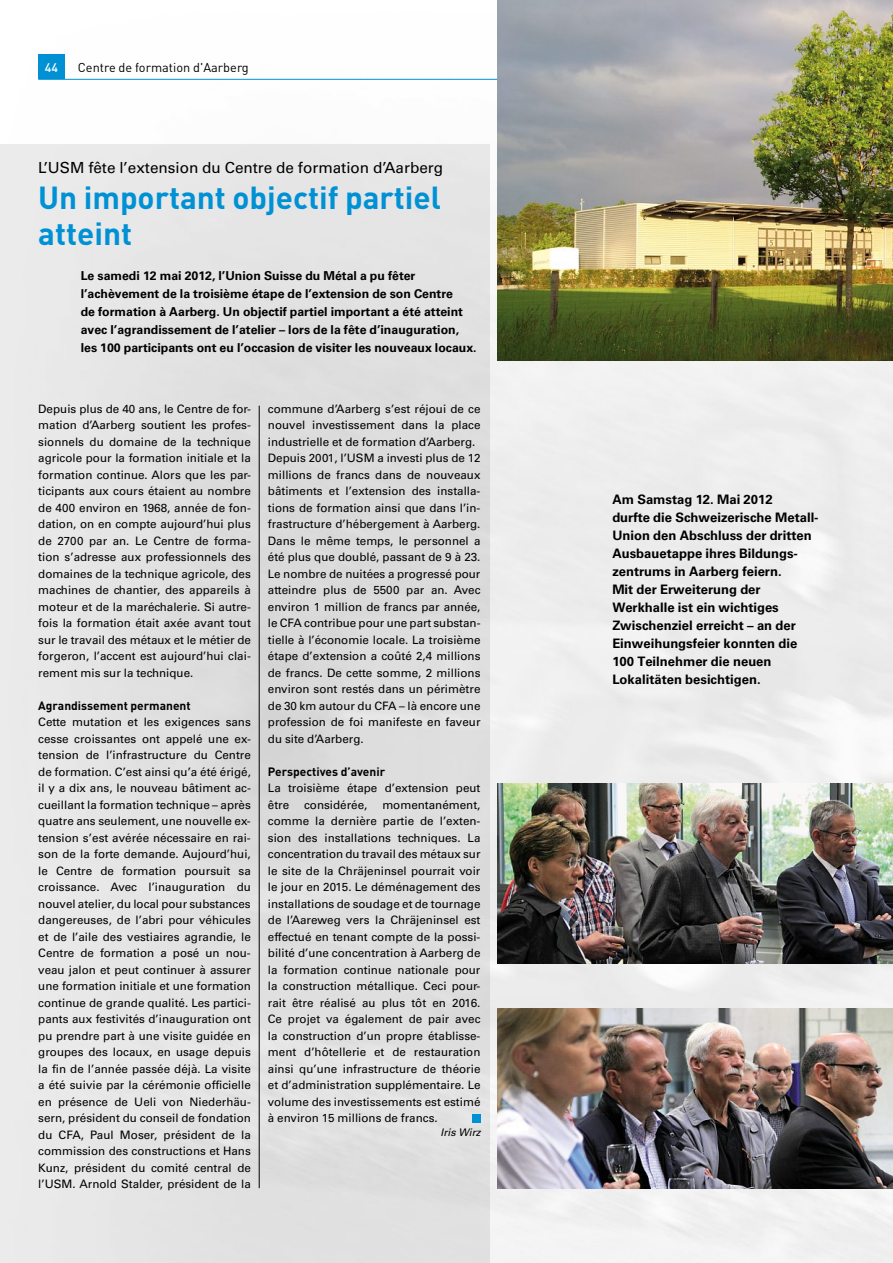
<style>
.page{position:relative;width:893px;height:1263px;background:#fff}
.page>*{position:absolute;margin:0;border:0;box-sizing:border-box;transform-origin:0 0}
.t1{font:31.5px/36px "DIN Bold OV UOSHLB";color:#0091d5}
.t2{font:15.3px "Univers OV XMSHLB";color:#000}
.t3{font:13.05px/18px "Univers Bold OV TOSHLB";color:#000}
.t4{font:12.75px "DIN Regular OV VOSHLB";color:#000}
.t5{font:12.3px/18px "Univers Bold OV TOSHLB";color:#000}
.t6{font:12.3px "DIN Medium OV SOSHLB";color:#fff}
.t7{font:12px "DIN Bold OV UOSHLB";color:#000}
.t8{font:11.7px/16.5px "Univers OV XMSHLB";color:#000;text-align:justify}
.t9{font:10.5px "Univers Oblique OV EPSHLB";color:#000}
</style>
<div class="page">
<img style="left:447px;top:78px;width:446px;height:284px">
<div style="left:489px;top:362px;width:404px;height:753px;background:#ededed"></div>
<div style="left:489px;top:1115px;width:404px;height:148px;background:#f2f2f2"></div>
<div style="left:38px;top:54px;width:27px;height:25px;background:#0091d5"></div>
<hr style="left:38px;top:79px;width:787px;height:1px;background:#0091d5">
<img style="left:0;top:144px;width:489px;height:1119px">
<img style="left:497px;top:0;width:396px;height:360px">
<div style="left:472px;top:1114px;width:8px;height:8px;background:#0091d5"></div>
<hr style="left:259px;top:406px;width:1px;height:782px;background:#000">
<img style="left:497px;top:1008px;width:396px;height:180px">
<img style="left:497px;top:783px;width:396px;height:180px">
<p class="t6" style="left:45px;top:63px;width:15px">44</p>
<p class="t4" style="left:78px;top:63px;width:173px">Centre de formation d'Aarberg</p>
<h2 class="t2" style="left:38px;top:159px;width:406px">L’USM fête l’extension du Centre de formation d’Aarberg</h2>
<h1 class="t1" style="left:38px;top:183px;width:404px">Un important objectif partiel atteint</h1>
<p class="t5" style="left:81px;top:266px;width:397px">Le samedi 12 mai 2012, l’Union Suisse du Métal a pu fêter l’achèvement de la troisième étape de l’extension de son Centre<br>de formation à Aarberg. Un objectif partiel important a été atteint avec l’agrandissement de l’atelier – lors de la fête d’inauguration, les 100 participants ont eu l’occasion de visiter les nouveaux locaux.</p>
<p class="t8" style="left:38px;top:400px;width:214px">Depuis plus de 40 ans, le Centre de for&shy;mation d’Aarberg soutient les profes&shy;sionnels du domaine de la technique agricole pour la formation initiale et la formation continue. Alors que les par&shy;ticipants aux cours étaient au nombre de 400 environ en 1968, année de fon&shy;dation, on en compte aujourd’hui plus de 2700 par an. Le Centre de forma&shy;tion s’adresse aux professionnels des domaines de la technique agricole, des machines de chantier, des appareils à moteur et de la maréchalerie. Si autre&shy;fois la formation était axée avant tout sur le travail des métaux et le métier de forgeron, l’accent est aujourd’hui clai&shy;rement mis sur la technique.</p>
<p class="t7" style="left:38px;top:701px;width:154px">Agrandissement permanent</p>
<p class="t8" style="left:38px;top:714px;width:214px">Cette mutation et les exigences sans cesse croissantes ont appelé une ex&shy;tension de l’infrastructure du Centre de formation. C’est ainsi qu’a été érigé, il y a dix ans, le nouveau bâtiment ac&shy;cueillant la formation technique – après quatre ans seulement, une nouvelle ex&shy;tension s’est avérée nécessaire en rai&shy;son de la forte demande. Aujourd’hui, le Centre de formation poursuit sa croissance. Avec l’inauguration du nouvel atelier, du local pour substances dangereuses, de l’abri pour véhicules et de l’aile des vestiaires agrandie, le Centre de formation a posé un nou&shy;veau jalon et peut continuer à assurer une formation initiale et une formation continue de grande qualité. Les partici&shy;pants aux festivités d’inauguration ont pu prendre part à une visite guidée en groupes des locaux, en usage depuis la fin de l’année passée déjà. La visite a été suivie par la cérémonie officielle en présence de Ueli von Niederhäu&shy;sern, président du conseil de fondation du CFA, Paul Moser, président de la commission des constructions et Hans Kunz, président du comité central de l’USM. Arnold Stalder, président de la</p>
<p class="t8" style="left:268px;top:400px;width:214px;text-align:left">commune d’Aarberg s’est réjoui de ce nouvel investissement dans la place industrielle et de formation d’Aarberg.<br>Depuis 2001, l’USM a investi plus de 12 millions de francs dans de nouveaux bâtiments et l’extension des installa&shy;tions de formation ainsi que dans l’in&shy;frastructure d’hébergement à Aarberg.<br>Dans le même temps, le personnel a été plus que doublé, passant de 9 à 23.<br>Le nombre de nuitées a progressé pour atteindre plus de 5500 par an. Avec environ 1 million de francs par année, le CFA contribue pour une part substan&shy;tielle à l’économie locale. La troisième étape d’extension a coûté 2,4 millions de francs. De cette somme, 2 millions environ sont restés dans un périmètre de 30 km autour du CFA – là encore une profession de foi manifeste en faveur du site d’Aarberg.</p>
<p class="t7" style="left:268px;top:767px;width:119px">Perspectives d’avenir</p>
<p class="t8" style="left:268px;top:780px;width:214px">La troisième étape d’extension peut être</p>
<p class="t8" style="left:268px;top:796px;width:214px;text-indent:114px">momentanément, comme la dernière partie de l’exten&shy;sion des installations techniques. La concentration du travail des métaux sur le site de la Chräjeninsel pourrait voir le jour en 2015. Le déménagement des installations de soudage et de tournage de l’Aareweg vers la Chräjeninsel est effectué en tenant compte de la possi&shy;bilité d’une concentration à Aarberg de la formation continue nationale pour la construction métallique. Ceci pour&shy;rait être réalisé au plus tôt en 2016.<br>Ce projet va également de pair avec la construction d’un propre établisse&shy;ment d’hôtellerie et de restauration ainsi qu’une infrastructure de théorie et d’administration supplémentaire. Le volume des investissements est estimé à environ 15 millions de francs.</p>
<p class="t9" style="left:441px;top:1126px;width:41px">Iris Wirz</p>
<p class="t8" style="left:304px;top:796px;width:65px">considérée,</p>
<p class="t3" style="left:612px;top:490px;width:208px">Am Samstag 12. Mai 2012<br>durfte die Schweizerische Metall-<br>Union den Abschluss der dritten<br>Ausbauetappe ihres Bildungs&shy;zentrums in Aarberg feiern.<br>Mit der Erweiterung der<br>Werkhalle ist ein wichtiges<br>Zwischenziel erreicht – an der<br>Einweihungsfeier konnten die<br>100 Teilnehmer die neuen<br>Lokalitäten besichtigen.</p>
</div>
